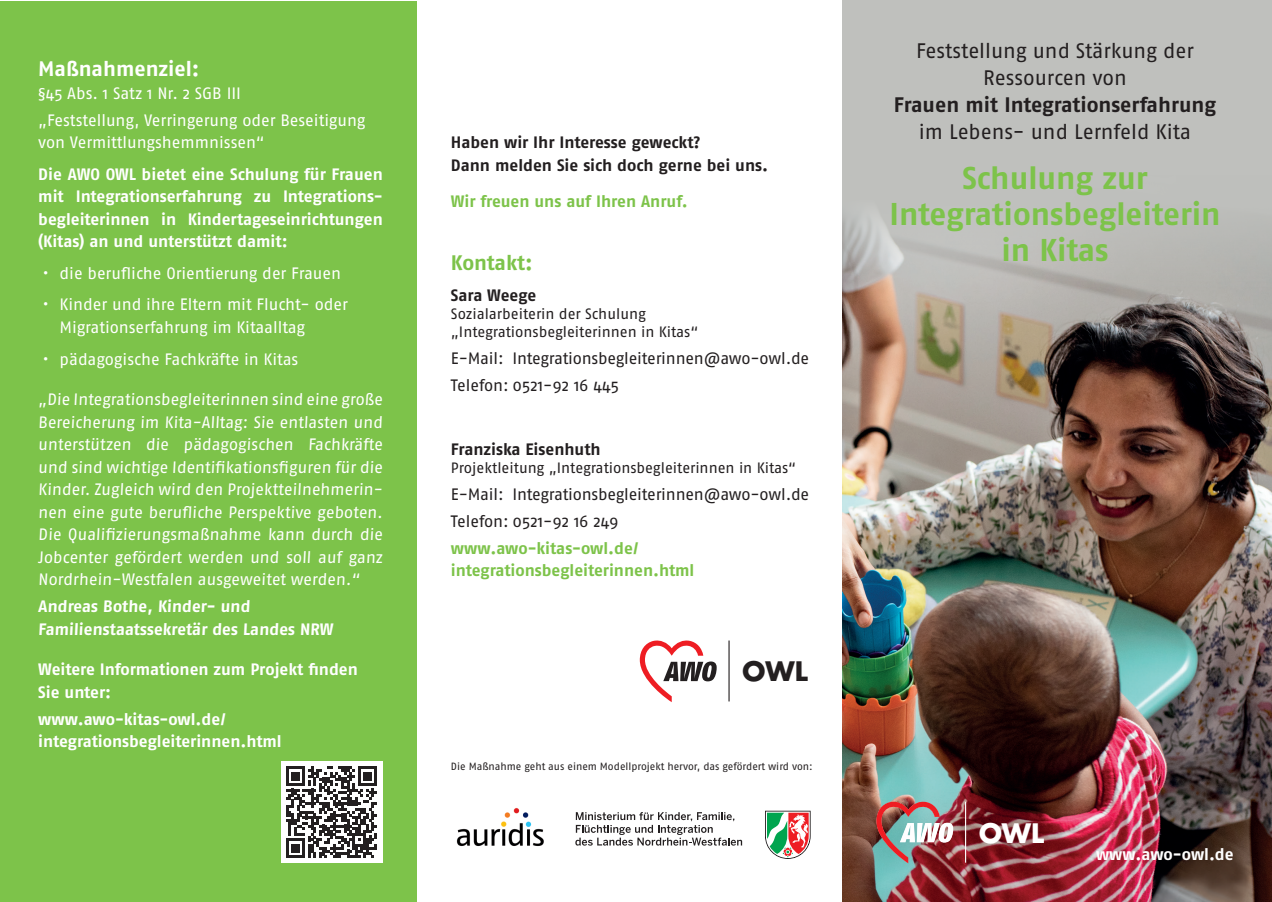
<style>
.page{position:relative;width:1272px;height:902px;background:#fff}
.page>*{position:absolute;margin:0;border:0;box-sizing:border-box;transform-origin:0 0}
.t1{font:700 31.5px/36px "Fago No";letter-spacing:-.005em;color:#7dc34a;text-align:center}
.t2{font:700 29.55px "Futura T";color:#231f20}
.t3{font:700 29.55px "Futura T";color:#fff}
.t4{font:21px/27px "Fago No";letter-spacing:-.005em;color:#231f20;text-align:center}
.t5{font:700 21px "Fago No";letter-spacing:-.005em;color:#231f20}
.t6{font:700 21px "Fago No";color:#fff}
.t7{font:700 21px "Fago No";letter-spacing:-.01em;color:#7dc34a}
.t8{font:16.5px/22.5px "Fago No";letter-spacing:-.005em;color:#fff}
.t9{font:700 16.5px/22.5px "Fago No";letter-spacing:-.005em;color:#fff}
.t10{font:16.5px/27px "Fago No";letter-spacing:-.01em;color:#231f20}
.t11{font:700 16.5px/22.5px "Fago No";color:#231f20}
.t12{font:700 16.5px/22.5px "Fago No";letter-spacing:-.005em;color:#7dc34a}
.t13{font:15px/18px "Fago No";letter-spacing:-.005em;color:#231f20}
.t14{font:10.5px "Fago No";color:#231f20}
</style>
<div class="page">
<div style="left:0;top:1px;width:416px;height:900px;background:#7dc34a"></div>
<div style="left:842px;top:0;width:429px;height:901px;background:#bfc0bd"></div>
<img style="left:842px;top:214px;width:429px;height:687px">
<img style="left:456px;top:807px;width:88px;height:39px">
<hr style="left:728px;top:640px;width:1px;height:61px;background:#231f20">
<svg style="left:639px;top:640px;width:77px;height:62px"></svg>
<hr style="left:965px;top:801px;width:1px;height:61px;background:#fff">
<img style="left:876px;top:800px;width:77px;height:63px">
<svg style="left:765px;top:810px;width:45px;height:48px"></svg>
<svg style="left:575px;top:812px;width:167px;height:33px"></svg>
<div style="left:281px;top:761px;width:102px;height:102px;background:#fff"></div>
<svg style="left:286px;top:766px;width:91px;height:91px"></svg>
<p class="t6" style="left:38px;top:57px;width:163px">Maßnahmenziel:</p>
<p class="t8" style="left:38px;top:79px;width:329px;line-height:27px">§45 Abs. 1 Satz 1 Nr. 2 SGB III<br>„Feststellung, Verringerung oder Beseitigung</p>
<p class="t8" style="left:38px;top:131px;width:228px">von Vermittlungshemmnissen“</p>
<p class="t9" style="left:38px;top:163px;width:346px;text-align:justify">Die AWO OWL bietet eine Schulung für Frauen mit Integrationserfahrung zu Integrations&shy;begleiterinnen in Kindertageseinrichtungen (Kitas) an und unterstützt damit:</p>
<p class="t8" style="left:43px;top:262px;width:300px">• die berufliche Orientierung der Frauen</p>
<p class="t8" style="left:60px;top:293px;width:290px;text-indent:-17px">• Kinder und ihre Eltern mit Flucht- oder<br>Migrationserfahrung im Kitaalltag</p>
<p class="t8" style="left:43px;top:347px;width:257px">• pädagogische Fachkräfte in Kitas</p>
<p class="t8" style="left:38px;top:388px;width:347px;text-align:justify">„Die Integrationsbegleiterinnen sind eine große Bereicherung im Kita-Alltag: Sie entlasten und unterstützen die pädagogischen Fachkräfte und sind wichtige Identifikationsfiguren für die Kinder. Zugleich wird den Projektteilnehmerin&shy;nen eine gute berufliche Perspektive geboten.<br>Die Qualifizierungsmaßnahme kann durch die Jobcenter gefördert werden und soll auf ganz Nordrhein-Westfalen ausgeweitet werden.“</p>
<p class="t9" style="left:38px;top:595px;width:297px">Andreas Bothe, Kinder- und<br>Familienstaatssekretär des Landes NRW</p>
<p class="t9" style="left:38px;top:658px;width:321px">Weitere Informationen zum Projekt finden<br>Sie unter:</p>
<p class="t9" style="left:38px;top:707px;width:245px">www.awo-kitas-owl.de/ integrationsbegleiterinnen.html</p>
<p class="t11" style="left:451px;top:131px;width:319px">Haben wir Ihr Interesse geweckt?<br>Dann melden Sie sich doch gerne bei uns.</p>
<p class="t12" style="left:451px;top:190px;width:238px">Wir freuen uns auf Ihren Anruf.</p>
<p class="t7" style="left:451px;top:250px;width:83px">Kontakt:</p>
<p class="t11" style="left:451px;top:284px;width:87px">Sara Weege</p>
<p class="t13" style="left:451px;top:305px;width:249px">Sozialarbeiterin der Schulung „Integrationsbegleiterinnen in Kitas“</p>
<p class="t10" style="left:451px;top:345px;width:360px">E-Mail: Integrationsbegleiterinnen@awo-owl.de<br>Telefon: 0521-92 16 445</p>
<p class="t11" style="left:451px;top:437px;width:151px">Franziska Eisenhuth</p>
<p class="t13" style="left:451px;top:458px;width:347px">Projektleitung „Integrationsbegleiterinnen in Kitas“</p>
<p class="t10" style="left:451px;top:480px;width:360px">E-Mail: Integrationsbegleiterinnen@awo-owl.de<br>Telefon: 0521-92 16 249</p>
<p class="t12" style="left:451px;top:536px;width:245px">www.awo-kitas-owl.de/ integrationsbegleiterinnen.html</p>
<h2 class="t2" style="left:741px;top:654px;width:68px">OWL</h2>
<p class="t14" style="left:451px;top:760px;width:363px">Die Maßnahme geht aus einem Modellprojekt hervor, das gefördert wird von:</p>
<p class="t4" style="left:916px;top:37px;width:279px">Feststellung und Stärkung der<br>Ressourcen von</p>
<p class="t5" style="left:893px;top:93px;width:323px">Frauen mit Integrationserfahrung</p>
<p class="t4" style="left:918px;top:118px;width:274px">im Lebens- und Lernfeld Kita</p>
<h1 class="t1" style="left:889px;top:159px;width:332px">Schulung zur<br>Integrationsbegleiterin in Kitas</h1>
<h2 class="t3" style="left:978px;top:815px;width:68px">OWL</h2>
<p class="t9" style="left:1096px;top:842px;width:139px">www.awo-owl.de</p>
</div>
